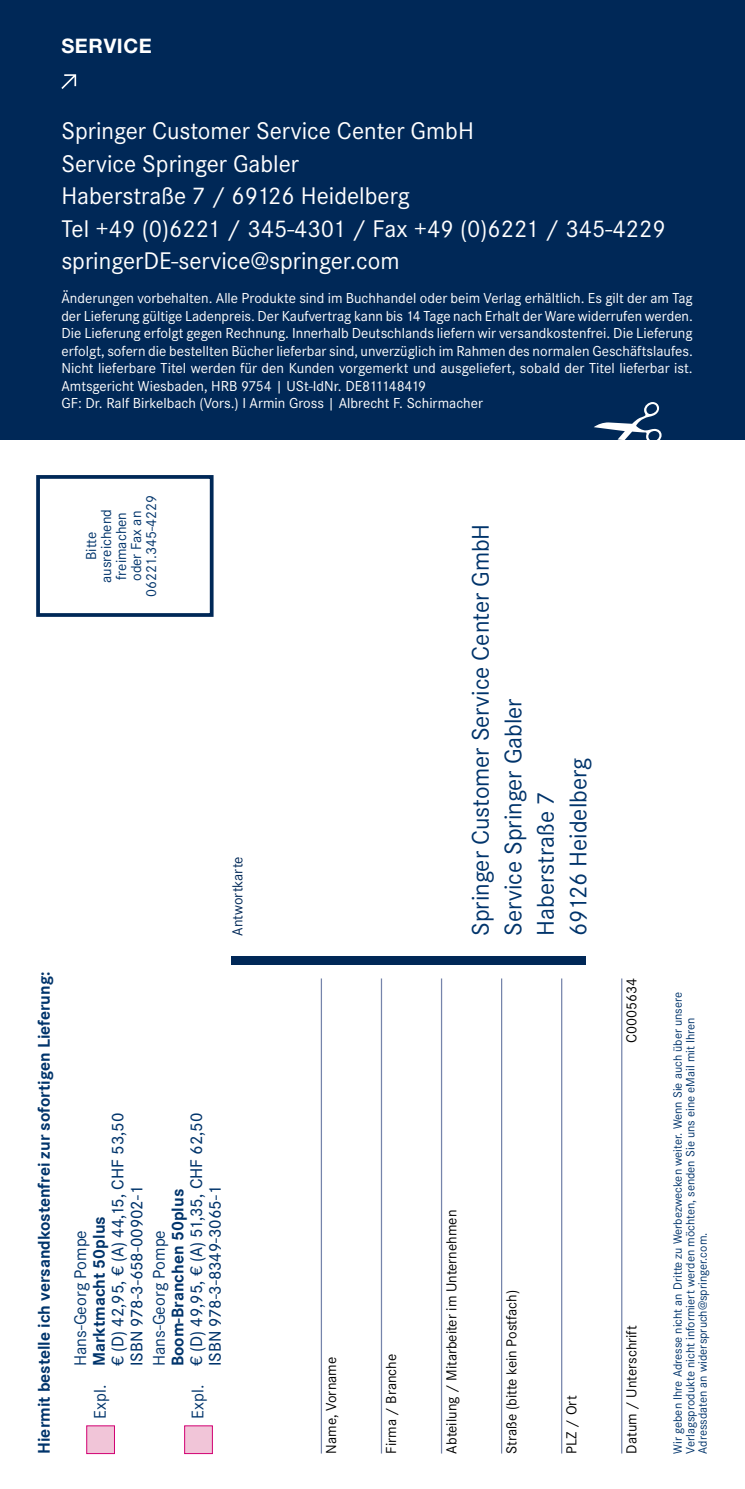
<style>
.page{position:relative;width:745px;height:1489px;background:#fff}
.page>*{position:absolute;margin:0;border:0;box-sizing:border-box;transform-origin:0 0}
.t1{font:25px/32.5px "Corporate STOT";color:#fff}
.t2{font:25px/32.5px "Corporate S";color:#00346b}
.t3{font:700 20px "Helvetica Neue LT Std";letter-spacing:.03em;color:#fff}
.t4{font:500 17.5px/18.8px "Corporate S";color:#00346b}
.t5{font:700 17.5px "Corporate S";color:#00346b}
.t6{font:17.5px "Corporate S";color:#00346b}
.t7{font:15px/17.5px "Corporate STOT";color:#fff}
.t8{font:15px "Corporate S";color:#000}
.t9{font:15px/15px "Corporate S";color:#00346b;text-align:center}
.t10{font:15px "Corporate S";color:#002857}
.t11{font:12.5px/12.5px "Corporate S";color:#00346b}
</style>
<div class="page">
<div style="left:86px;top:1425px;width:29px;height:28px;background:#f1c5d8;border:1px solid #d20072"></div>
<div style="left:184px;top:1425px;width:28px;height:28px;background:#f1c5d8"></div>
<div style="left:0;top:0;width:744px;height:439px;background:#002857"></div>
<div style="left:36px;top:475px;width:177px;height:142px;border:4px solid #002857"></div>
<hr style="left:320px;top:978px;width:2px;height:475px;background:#7584ab">
<hr style="left:380px;top:978px;width:2px;height:475px;background:#7584ab">
<hr style="left:440px;top:978px;width:2px;height:475px;background:#7584ab">
<hr style="left:500px;top:978px;width:2px;height:475px;background:#7584ab">
<hr style="left:560px;top:978px;width:2px;height:475px;background:#7584ab">
<hr style="left:620px;top:978px;width:2px;height:475px;background:#7584ab">
<div style="left:231px;top:955px;width:354px;height:9px;background:#002857"></div>
<svg style="left:61px;top:74px;width:15px;height:15px"></svg>
<svg style="left:593px;top:439px;width:68px;height:1px"></svg>
<h2 class="t3" style="left:61px;top:33px;width:92px">SERVICE</h2>
<h1 class="t1" style="left:61px;top:115px;width:605px">Springer Customer Service Center GmbH<br>Service Springer Gabler<br>Haberstraße 7 / 69126 Heidelberg<br>Tel +49 (0)6221 / 345-4301 / Fax +49 (0)6221 / 345-4229 springerDE-service@springer.com</h1>
<p class="t7" style="left:61px;top:290px;width:632px">Änderungen vorbehalten. Alle Produkte sind im Buchhandel oder beim Verlag erhältlich. Es gilt der am Tag der Lieferung gültige Ladenpreis. Der Kaufvertrag kann bis 14 Tage nach Erhalt der Ware widerrufen werden.<br>Die Lieferung erfolgt gegen Rechnung. Innerhalb Deutschlands liefern wir versandkostenfrei. Die Lieferung erfolgt, sofern die bestellten Bücher lieferbar sind, unverzüglich im Rahmen des normalen Geschäftslaufes.<br>Nicht lieferbare Titel werden für den Kunden vorgemerkt und ausgeliefert, sobald der Titel lieferbar ist.<br>Amtsgericht Wiesbaden, HRB 9754 | USt-IdNr. DE811148419<br>GF: Dr. Ralf Birkelbach (Vors.) I Armin Gross | Albrecht F. Schirmacher</p>
<p class="t9" style="left:84px;top:597px;width:104px;rotate:-90deg">Bitte ausreichend freimachen<br>oder Fax an<br>06221.345-4229</p>
<p class="t5" style="left:34px;top:1453px;width:484px;rotate:-90deg">Hiermit bestelle ich versandkostenfrei zur sofortigen Lieferung:</p>
<p class="t10" style="left:229px;top:935px;width:81px;rotate:-90deg">Antwortkarte</p>
<p class="t4" style="left:108px;top:1365px;width:255px;rotate:-90deg">€ (D) 42,95, € (A) 44,15, CHF 53,50<br>ISBN 978-3-658-00902-1</p>
<p class="t5" style="left:89px;top:1365px;width:151px;rotate:-90deg">Marktmacht 50plus</p>
<p class="t6" style="left:70px;top:1365px;width:138px;rotate:-90deg">Hans-Georg Pompe</p>
<p class="t4" style="left:187px;top:1365px;width:255px;rotate:-90deg">€ (D) 49,95, € (A) 51,35, CHF 62,50<br>ISBN 978-3-8349-3065-1</p>
<p class="t5" style="left:167px;top:1365px;width:179px;rotate:-90deg">Boom-Branchen 50plus</p>
<p class="t6" style="left:149px;top:1365px;width:138px;rotate:-90deg">Hans-Georg Pompe</p>
<p class="t6" style="left:90px;top:1418px;width:35px;rotate:-90deg">Expl.</p>
<p class="t6" style="left:188px;top:1418px;width:35px;rotate:-90deg">Expl.</p>
<p class="t8" style="left:322px;top:1453px;width:98px;rotate:-90deg">Name, Vorname</p>
<p class="t8" style="left:382px;top:1453px;width:101px;rotate:-90deg">Firma / Branche</p>
<h1 class="t2" style="left:464px;top:935px;width:414px;rotate:-90deg">Springer Customer Service Center GmbH<br>Service Springer Gabler<br>Haberstraße 7<br>69126 Heidelberg</h1>
<p class="t8" style="left:442px;top:1453px;width:245px;rotate:-90deg">Abteilung / Mitarbeiter im Unternehmen</p>
<p class="t8" style="left:502px;top:1453px;width:165px;rotate:-90deg">Straße (bitte kein Postfach)</p>
<p class="t8" style="left:562px;top:1453px;width:59px;rotate:-90deg">PLZ / Ort</p>
<p class="t8" style="left:622px;top:1043px;width:66px;rotate:-90deg">C0005634</p>
<p class="t8" style="left:622px;top:1453px;width:130px;rotate:-90deg">Datum / Unterschrift</p>
<p class="t11" style="left:671px;top:1453px;width:463px;rotate:-90deg">Wir geben Ihre Adresse nicht an Dritte zu Werbezwecken weiter. Wenn Sie auch über unsere<br>Verlagsprodukte nicht informiert werden möchten, senden Sie uns eine eMail mit Ihren<br>Adressdaten an widerspruch@springer.com.</p>
</div>
